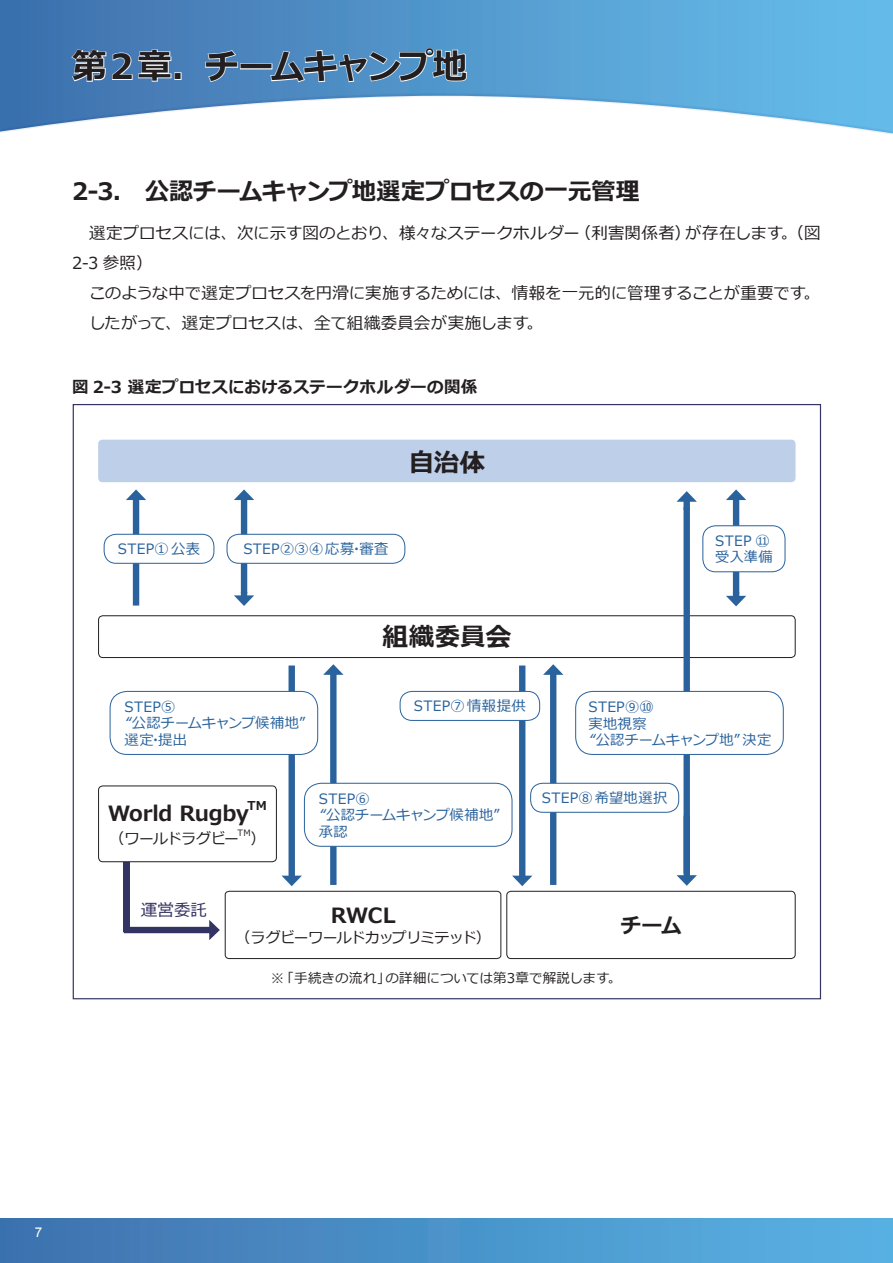
<style>
.page{position:relative;width:893px;height:1263px;background:#fff}
.page>*{position:absolute;margin:0;border:0;box-sizing:border-box;transform-origin:0 0}
.t1{font:700 34.5px "Meiryo";letter-spacing:-.035em;color:#231f20}
.t2{font:700 25.5px "Meiryo";color:#231f20}
.t3{font:700 24px "Meiryo";letter-spacing:-.015em;color:#231f20}
.t4{font:700 21px "Meiryo";letter-spacing:-.015em;color:#231f20}
.t5{font:16.5px/30px "Meiryo";letter-spacing:-.005em;color:#231f20}
.t6{font:700 16.5px "Meiryo";letter-spacing:.01em;color:#231f20}
.t7{font:16.5px "Meiryo";color:#343464}
.t8{font:15px "Meiryo";letter-spacing:-.04em;color:#231f20}
.t9{font:15px "Meiryo";letter-spacing:-.06em;color:#231f20}
.t10{font:14.25px/16.5px "Meiryo";letter-spacing:.02em;color:#29629c}
.t11{font:14.25px "Meiryo";letter-spacing:-.015em;color:#29629c}
.t12{font:14.25px "Meiryo";letter-spacing:-.01em;color:#29629c}
.t13{font:13.5px "Meiryo";letter-spacing:.005em;color:#231f20}
.t14{font:13.5px "Arial";color:#fff}
.t15{font:700 12.3px "Meiryo";color:#231f20}
.t16{font:8.7px "Meiryo";color:#231f20}
</style>
<div class="page">
<div style="left:0;top:1218px;width:893px;height:45px;background:linear-gradient(to right,#3e72ae,#58b3e4)"></div>
<svg style="left:0;top:0;width:893px;height:91px;background:#5399ce"></svg>
<svg style="left:0;top:91px;width:893px;height:43px"></svg>
<div style="left:98px;top:440px;width:698px;height:42px;background:#becfea;border-radius:4px"></div>
<div style="left:98px;top:615px;width:698px;height:43px;border:1px solid #231f20;border-radius:4px"></div>
<svg style="left:677px;top:873px;width:20px;height:13px"></svg>
<svg style="left:676px;top:491px;width:21px;height:16px"></svg>
<div style="left:683px;top:507px;width:7px;height:366px;background:#29629c"></div>
<svg style="left:70px;top:48px;width:102px;height:34px"></svg>
<div style="left:174px;top:72px;width:8px;height:8px;border:2px solid #fff"></div>
<svg style="left:204px;top:49px;width:35px;height:34px"></svg>
<div style="left:240px;top:63px;width:32px;height:6px;border:2px solid #fff"></div>
<svg style="left:269px;top:47px;width:199px;height:36px;background:#74a7d2"></svg>
<div style="left:506px;top:891px;width:290px;height:68px;border:1px solid #231f20;border-radius:4px"></div>
<svg style="left:234px;top:489px;width:20px;height:117px"></svg>
<svg style="left:726px;top:489px;width:20px;height:117px"></svg>
<svg style="left:512px;top:665px;width:20px;height:221px"></svg>
<svg style="left:124px;top:664px;width:378px;height:295px"></svg>
<svg style="left:543px;top:664px;width:20px;height:221px"></svg>
<svg style="left:126px;top:489px;width:20px;height:116px"></svg>
<div style="left:227px;top:534px;width:178px;height:29px;background:#fff;border-radius:12px"></div>
<div style="left:227px;top:534px;width:178px;height:30px;border:1px solid #29629c;border-radius:12px"></div>
<div style="left:703px;top:526px;width:82px;height:46px;background:#fff;border-radius:13px"></div>
<div style="left:702px;top:525px;width:83px;height:47px;border:1px solid #29629c;border-radius:13px"></div>
<div style="left:400px;top:691px;width:140px;height:29px;background:#fff;border-radius:12px"></div>
<div style="left:400px;top:691px;width:140px;height:30px;border:1px solid #29629c;border-radius:12px"></div>
<div style="left:531px;top:783px;width:148px;height:29px;background:#fff;border-radius:12px"></div>
<div style="left:530px;top:783px;width:149px;height:30px;border:1px solid #29629c;border-radius:12px"></div>
<div style="left:110px;top:691px;width:208px;height:63px;background:#fff;border-radius:17px"></div>
<div style="left:110px;top:691px;width:208px;height:64px;border:1px solid #29629c;border-radius:17px"></div>
<div style="left:576px;top:691px;width:207px;height:63px;background:#fff;border-radius:17px"></div>
<div style="left:575px;top:691px;width:209px;height:64px;border:1px solid #29629c;border-radius:17px"></div>
<div style="left:304px;top:783px;width:208px;height:63px;background:#fff;border-radius:17px"></div>
<div style="left:304px;top:783px;width:208px;height:64px;border:1px solid #29629c;border-radius:17px"></div>
<div style="left:104px;top:534px;width:110px;height:29px;background:#fff;border-radius:12px"></div>
<div style="left:104px;top:534px;width:110px;height:30px;border:1px solid #29629c;border-radius:12px"></div>
<h1 class="t1" style="left:72px;top:43px;width:397px">第2章. チームキャンプ地</h1>
<h3 class="t3" style="left:72px;top:174px;width:569px">2-3.　公認チームキャンプ地選定プロセスの一元管理</h3>
<p class="t5" style="left:72px;top:219px;width:750px">　選定プロセスには、次に示す図のとおり、様々なステークホルダー（利害関係者）が存在します。（図2-3 参照）<br>　このような中で選定プロセスを円滑に実施するためには、情報を一元的に管理することが重要です。　したがって、選定プロセスは、全て組織委員会が実施します。</p>
<p class="t6" style="left:72px;top:375px;width:407px">図 2-3 選定プロセスにおけるステークホルダーの関係</p>
<p class="t10" style="left:118px;top:541px;width:84px">STEP①公表</p>
<h2 class="t2" style="left:409px;top:445px;width:77px">自治体</h2>
<p class="t10" style="left:243px;top:541px;width:147px">STEP②③④応募・審査</p>
<p class="t10" style="left:715px;top:533px;width:59px">STEP ⑪受入準備</p>
<h2 class="t2" style="left:382px;top:619px;width:130px">組織委員会</h2>
<p class="t10" style="left:125px;top:699px;width:52px">STEP⑤</p>
<p class="t11" style="left:117px;top:713px;width:190px">“公認チームキャンプ候補地”</p>
<p class="t10" style="left:125px;top:732px;width:64px">選定・提出</p>
<p class="t10" style="left:414px;top:699px;width:113px">STEP⑦情報提供</p>
<p class="t10" style="left:588px;top:699px;width:67px">STEP⑨⑩</p>
<p class="t10" style="left:588px;top:716px;width:60px">実地視察</p>
<p class="t12" style="left:581px;top:730px;width:191px">“公認チームキャンプ地”決定</p>
<p class="t4" style="left:108px;top:798px;width:142px">World Rugby</p>
<p class="t15" style="left:247px;top:797px;width:21px">TM</p>
<p class="t9" style="left:109px;top:828px;width:131px">（ワールドラグビー</p>
<p class="t16" style="left:237px;top:827px;width:15px">TM</p>
<p class="t8" style="left:251px;top:828px;width:16px">）</p>
<p class="t10" style="left:319px;top:791px;width:52px">STEP⑥</p>
<p class="t11" style="left:312px;top:805px;width:190px">“公認チームキャンプ候補地”</p>
<p class="t10" style="left:319px;top:824px;width:30px">承認</p>
<p class="t10" style="left:542px;top:790px;width:127px">STEP⑧希望地選択</p>
<p class="t7" style="left:141px;top:898px;width:68px">運営委託</p>
<p class="t4" style="left:331px;top:901px;width:66px">RWCL</p>
<p class="t8" style="left:235px;top:927px;width:257px">（ラグビーワールドカップリミテッド）</p>
<p class="t4" style="left:620px;top:910px;width:63px">チーム</p>
<p class="t13" style="left:271px;top:969px;width:352px">※「手続きの流れ」の詳細については第3章で解説します。</p>
<p class="t14" style="left:35px;top:1223px;width:9px">7</p>
</div>
